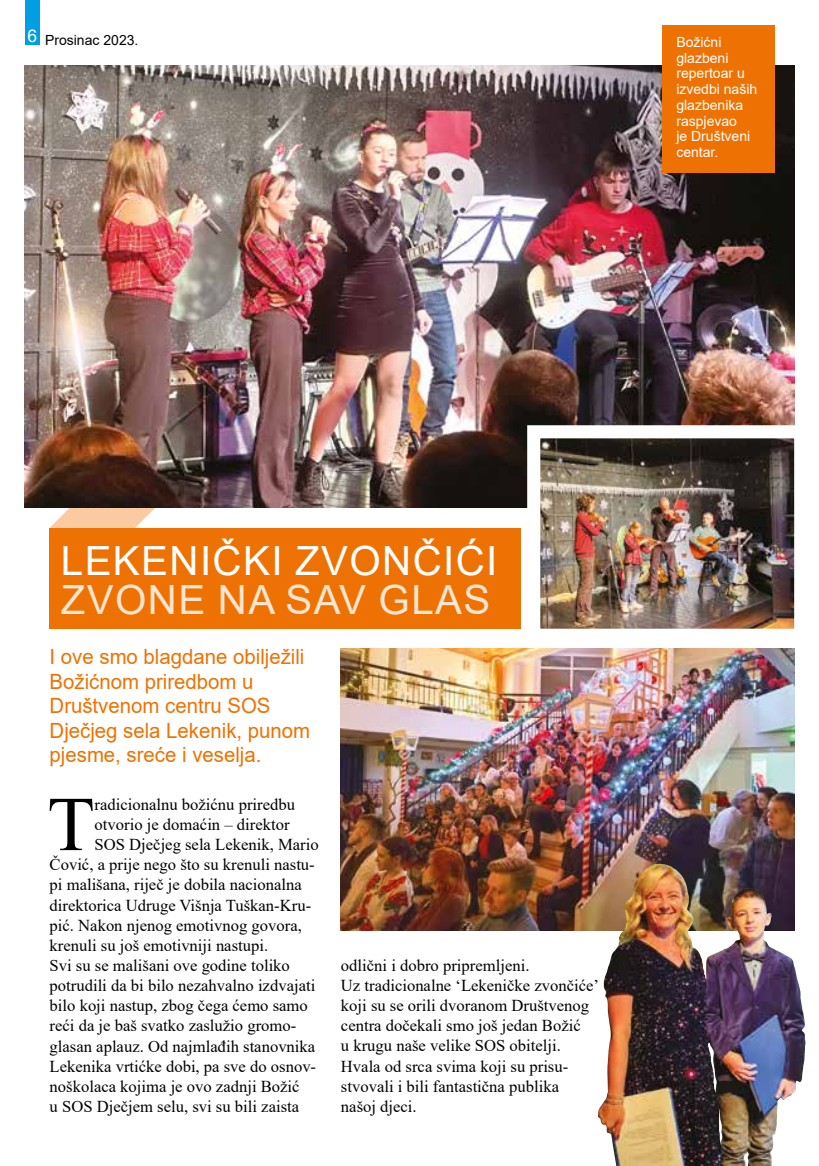
<style>
.page{position:relative;width:819px;height:1166px;background:#fff}
.page>*{position:absolute;margin:0;border:0;box-sizing:border-box;transform-origin:0 0}
.t1{font:77.35px "Times New Roman";color:#000}
.t2{font:40.25px "Arial";letter-spacing:.035em;color:#fff}
.t3{font:40.25px "Arial";letter-spacing:.035em;color:#fde6d1}
.t4{font:21px/24.5px "Arial";color:#ee7203}
.t5{font:16.62px/20.1px "Times New Roman";color:#000}
.t6{font:14px/15.8px "Arial";color:#fff}
.t7{font:14px "Arial";color:#000}
</style>
<div class="page">
<div style="left:25px;top:0;width:15px;height:45px;background:#009fe3"></div>
<svg style="left:50px;top:508px;width:105px;height:20px"></svg>
<div style="left:50px;top:528px;width:471px;height:101px;background:#ee7203"></div>
<img style="left:25px;top:65px;width:769px;height:443px">
<img style="left:341px;top:649px;width:453px;height:281px">
<img style="left:597px;top:864px;width:202px;height:302px">
<img style="left:520px;top:419px;width:275px;height:210px">
<div style="left:662px;top:25px;width:112px;height:147px;background:#ee7203"></div>
<p class="t7" style="left:27px;top:30px;width:113px"><sup>6</sup> Prosinac 2023.</p>
<p class="t6" style="left:676px;top:34px;width:82px">Božićni glazbeni repertoar u izvedbi naših glazbenika raspjevao<br>je Društveni centar.</p>
<h2 class="t2" style="left:61px;top:533px;width:438px">LEKENIČKI ZVONČIĆI</h2>
<h2 class="t3" style="left:61px;top:572px;width:431px">ZVONE NA SAV GLAS</h2>
<p class="t4" style="left:50px;top:644px;width:262px">I ove smo blagdane obilježili<br>Božićnom priredbom u<br>Društvenom centru SOS<br>Dječjeg sela Lekenik, punom pjesme, sreće i veselja.</p>
<h1 class="t1" style="left:47px;top:769px;width:49px">T</h1>
<p class="t5" style="left:95px;top:794px;width:202px">radicionalnu božićnu priredbu</p>
<p class="t5" style="left:95px;top:814px;width:196px">otvorio je domaćin – direktor</p>
<p class="t5" style="left:95px;top:834px;width:225px">SOS Dječjeg sela Lekenik, Mario</p>
<p class="t5" style="left:50px;top:854px;width:267px">Čović, a prije nego što su krenuli nastu-</p>
<p class="t5" style="left:50px;top:874px;width:254px">pi mališana, riječ je dobila nacionalna</p>
<p class="t5" style="left:50px;top:894px;width:263px">direktorica Udruge Višnja Tuškan-Kru-</p>
<p class="t5" style="left:50px;top:914px;width:254px">pić. Nakon njenog emotivnog govora,</p>
<p class="t5" style="left:50px;top:934px;width:220px">krenuli su još emotivniji nastupi.</p>
<p class="t5" style="left:50px;top:955px;width:242px">Svi su se mališani ove godine toliko</p>
<p class="t5" style="left:50px;top:975px;width:267px">potrudili da bi bilo nezahvalno izdvajati</p>
<p class="t5" style="left:50px;top:995px;width:260px">bilo koji nastup, zbog čega ćemo samo</p>
<p class="t5" style="left:50px;top:1015px;width:248px">reći da je baš svatko zaslužio gromo-</p>
<p class="t5" style="left:50px;top:1035px;width:267px">glasan aplauz. Od najmlađih stanovnika</p>
<p class="t5" style="left:50px;top:1055px;width:268px">Lekenika vrtićke dobi, pa sve do osnov-</p>
<p class="t5" style="left:50px;top:1075px;width:251px">noškolaca kojima je ovo zadnji Božić</p>
<p class="t5" style="left:50px;top:1096px;width:251px">u SOS Dječjem selu, svi su bili zaista</p>
<p class="t5" style="left:341px;top:955px;width:260px">odlični i dobro pripremljeni.<br>Uz tradicionalne ‘Lekeničke zvončiće’ koji su se orili dvoranom Društvenog centra dočekali smo još jedan Božić<br>u krugu naše velike SOS obitelji.<br>Hvala od srca svima koji su prisu&shy;stvovali i bili fantastična publika<br>našoj djeci.</p>
</div>
